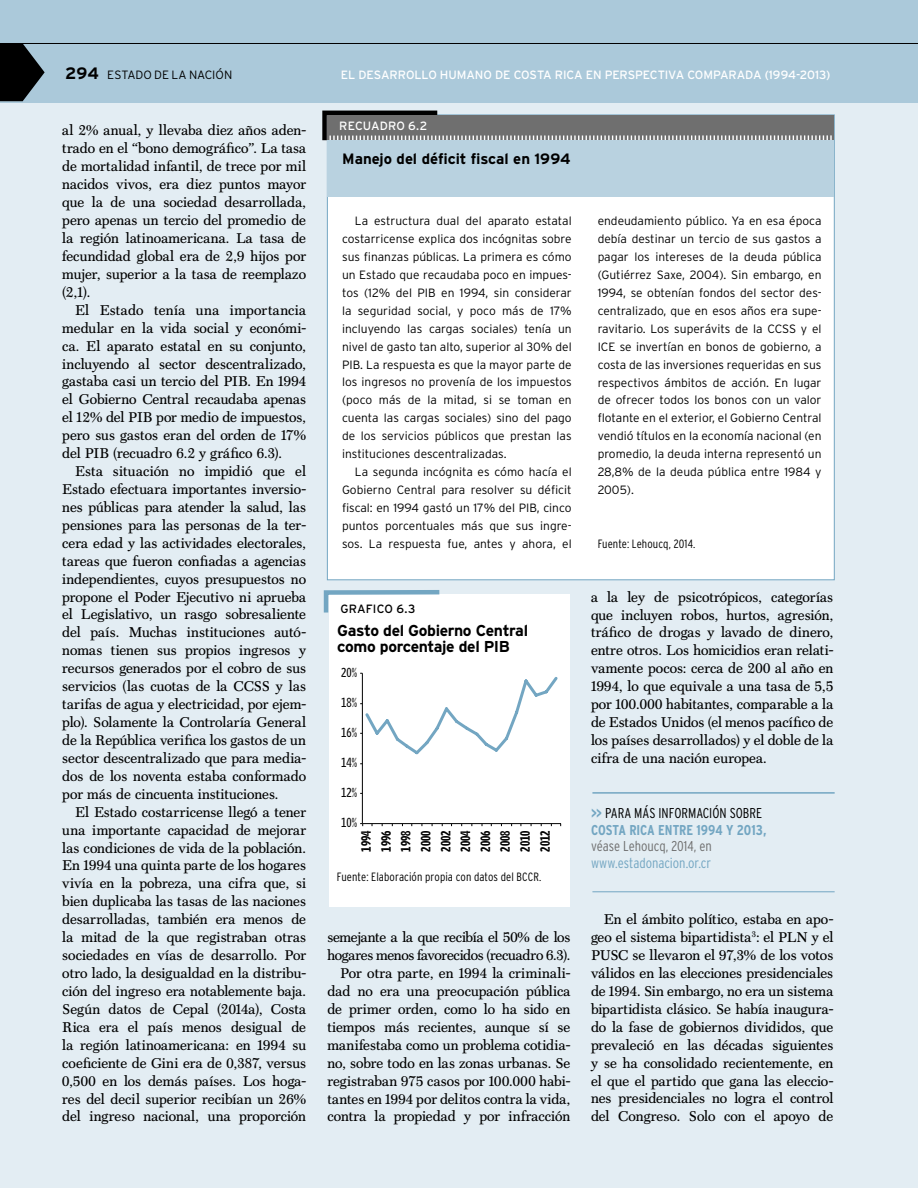
<style>
.page{position:relative;width:918px;height:1188px;background:#e3edf3}
.page>*{position:absolute;margin:0;border:0;box-sizing:border-box;transform-origin:0 0}
.t1{font:700 15.75px/16.5px "Interstate";letter-spacing:-.03em;color:#000}
.t2{font:700 15px "Interstate";letter-spacing:-.005em;color:#000}
.t3{font:14.25px/18px "Scotch Text";color:#000;text-align:justify}
.t4{font:700 condensed 14.25px/16.5px "Interstate";letter-spacing:-.005em;color:#73a6c2}
.t5{font:300 condensed 14.25px "Interstate";color:#73a6c2}
.t6{font:300 condensed 14.25px "Interstate";letter-spacing:-.005em;color:#6f6f6f}
.t7{font:300 12px/18px "Interstate";color:#000;text-align:justify}
.t8{font:12px "Interstate";letter-spacing:-.01em;color:#fff}
.t9{font:300 condensed 12px "Interstate";letter-spacing:.005em;color:#000}
.t10{font:12px/19.8px "Retina A10";color:#000;text-align:justify}
.t11{font:12px "Retina A05";color:#000}
.t12{font:12px "Interstate";letter-spacing:.01em;color:#fff}
.t13{font:12px "Interstate";letter-spacing:.01em;color:#000}
.s1{font-weight:700;font-size:16.5px}
.s2{font-weight:300;color:#000}
</style>
<div class="page">
<div style="left:0;top:0;width:918px;height:102px;background:#abc9da"></div>
<hr style="left:0;top:43px;width:918px;height:1px;background:#000">
<svg style="left:0;top:44px;width:45px;height:57px"></svg>
<div style="left:327px;top:115px;width:508px;height:465px;background:#fff;border:1px solid #73a6c2"></div>
<svg style="left:322px;top:110px;width:510px;height:35px"></svg>
<div style="left:328px;top:140px;width:506px;height:56px;background:#b9d2e0"></div>
<div style="left:329px;top:594px;width:241px;height:313px;background:#fff"></div>
<svg style="left:323px;top:590px;width:117px;height:23px"></svg>
<hr style="left:362px;top:673px;width:1px;height:151px;background:#000">
<hr style="left:362px;top:823px;width:199px;height:1px;background:#000">
<svg style="left:360px;top:673px;width:198px;height:84px"></svg>
<hr style="left:592px;top:792px;width:243px;height:2px;background:#73a6c2">
<hr style="left:592px;top:891px;width:243px;height:1px;background:#73a6c2">
<p class="t7" style="left:65px;top:65px;width:168px"><span class="s1">294</span> ESTADO DE LA NACIÓN</p>
<p class="t8" style="left:341px;top:68px;width:491px">EL DESARROLLO HUMANO DE COSTA RICA EN PERSPECTIVA COMPARADA (1994-2013)</p>
<p class="t3" style="left:62px;top:122px;width:245px">al 2% anual, y llevaba diez años aden&shy;trado en el “bono demográfico”. La tasa de mortalidad infantil, de trece por mil nacidos vivos, era diez puntos mayor que la de una sociedad desarrollada, pero apenas un tercio del promedio de la región latinoamericana. La tasa de fecundidad global era de 2,9 hijos por mujer, superior a la tasa de reemplazo (2,1).</p>
<p class="t3" style="left:62px;top:301px;width:245px;text-indent:13px">El Estado tenía una importancia medular en la vida social y económi&shy;ca. El aparato estatal en su conjunto, incluyendo al sector descentralizado, gastaba casi un tercio del PIB. En 1994 el Gobierno Central recaudaba apenas el 12% del PIB por medio de impuestos, pero sus gastos eran del orden de 17% del PIB (recuadro 6.2 y gráfico 6.3).</p>
<p class="t3" style="left:62px;top:462px;width:245px;text-indent:13px">Esta situación no impidió que el Estado efectuara importantes inversio&shy;nes públicas para atender la salud, las pensiones para las personas de la ter&shy;cera edad y las actividades electorales, tareas que fueron confiadas a agencias independientes, cuyos presupuestos no propone el Poder Ejecutivo ni aprueba el Legislativo, un rasgo sobresaliente del país. Muchas instituciones autó&shy;nomas tienen sus propios ingresos y recursos generados por el cobro de sus servicios (las cuotas de la CCSS y las tarifas de agua y electricidad, por ejem&shy;plo). Solamente la Controlaría General de la República verifica los gastos de un sector descentralizado que para media&shy;dos de los noventa estaba conformado por más de cincuenta instituciones.</p>
<p class="t3" style="left:62px;top:803px;width:245px;text-indent:13px">El Estado costarricense llegó a tener una importante capacidad de mejorar las condiciones de vida de la población.<br>En 1994 una quinta parte de los hogares vivía en la pobreza, una cifra que, si bien duplicaba las tasas de las naciones desarrolladas, también era menos de la mitad de la que registraban otras sociedades en vías de desarrollo. Por otro lado, la desigualdad en la distribu&shy;ción del ingreso era notablemente baja.<br>Según datos de Cepal (2014a), Costa Rica era el país menos desigual de la región latinoamericana: en 1994 su coeficiente de Gini era de 0,387, versus 0,500 en los demás países. Los hoga&shy;res del decil superior recibían un 26% del ingreso nacional, una proporción</p>
<p class="t12" style="left:339px;top:119px;width:90px">RECUADRO 6.2</p>
<p class="t2" style="left:342px;top:151px;width:230px">Manejo del déficit fiscal en 1994</p>
<p class="t7" style="left:342px;top:212px;width:231px;text-indent:13px">La estructura dual del aparato estatal costarricense explica dos incógnitas sobre sus finanzas públicas. La primera es cómo un Estado que recaudaba poco en impues&shy;tos (12% del PIB en 1994, sin considerar la seguridad social, y poco más de 17% incluyendo las cargas sociales) tenía un nivel de gasto tan alto, superior al 30% del PIB. La respuesta es que la mayor parte de los ingresos no provenía de los impuestos (poco más de la mitad, si se toman en cuenta las cargas sociales) sino del pago de los servicios públicos que prestan las instituciones descentralizadas.</p>
<p class="t7" style="left:342px;top:463px;width:231px;text-indent:13px">La segunda incógnita es cómo hacía el Gobierno Central para resolver su déficit fiscal: en 1994 gastó un 17% del PIB, cinco puntos porcentuales más que sus ingre&shy;sos. La respuesta fue, antes y ahora, el</p>
<p class="t13" style="left:340px;top:602px;width:77px">GRAFICO 6.3</p>
<p class="t1" style="left:337px;top:622px;width:192px">Gasto del Gobierno Central como porcentaje del PIB</p>
<p class="t11" style="left:341px;top:665px;width:17px">20%</p>
<p class="t11" style="left:341px;top:695px;width:17px">18%</p>
<p class="t11" style="left:341px;top:725px;width:17px">16%</p>
<p class="t11" style="left:341px;top:755px;width:17px">14%</p>
<p class="t11" style="left:341px;top:785px;width:17px">12%</p>
<p class="t11" style="left:341px;top:815px;width:17px">10%</p>
<p class="t10" style="left:356px;top:852px;width:23px;rotate:-90deg">1994<br>1996<br>1998<br>2000<br>2002<br>2004<br>2006<br>2008<br>2010<br>2012</p>
<p class="t9" style="left:337px;top:870px;width:206px">Fuente: Elaboración propia con datos del BCCR.</p>
<p class="t3" style="left:327px;top:928px;width:245px;text-align:right">semejante a la que recibía el 50% de los hogares menos favorecidos (recuadro 6.3).<br>Por otra parte, en 1994 la criminali&shy;dad no era una preocupación pública de primer orden, como lo ha sido en tiempos más recientes, aunque sí se manifestaba como un problema cotidia&shy;no, sobre todo en las zonas urbanas. Se registraban 975 casos por 100.000 habi&shy;tantes en 1994 por delitos contra la vida, contra la propiedad y por infracción</p>
<p class="t7" style="left:598px;top:212px;width:225px">endeudamiento público. Ya en esa época debía destinar un tercio de sus gastos a pagar los intereses de la deuda pública (Gutiérrez Saxe, 2004). Sin embargo, en 1994, se obtenían fondos del sector des&shy;centralizado, que en esos años era supe&shy;ravitario. Los superávits de la CCSS y el ICE se invertían en bonos de gobierno, a costa de las inversiones requeridas en sus respectivos ámbitos de acción. En lugar de ofrecer todos los bonos con un valor flotante en el exterior, el Gobierno Central vendió títulos en la economía nacional (en promedio, la deuda interna representó un 28,8% de la deuda pública entre 1984 y 2005).</p>
<p class="t9" style="left:598px;top:537px;width:99px">Fuente: Lehoucq, 2014.</p>
<p class="t3" style="left:591px;top:588px;width:244px">a la ley de psicotrópicos, categorías que incluyen robos, hurtos, agresión, tráfico de drogas y lavado de dinero, entre otros. Los homicidios eran relati&shy;vamente pocos: cerca de 200 al año en 1994, lo que equivale a una tasa de 5,5 por 100.000 habitantes, comparable a la de Estados Unidos (el menos pacífico de los países desarrollados) y el doble de la cifra de una nación europea.</p>
<p class="t4" style="left:591px;top:805px;width:177px">&gt;&gt; <span class="s2">PARA MÁS INFORMACIÓN SOBRE<br></span>COSTA RICA ENTRE 1994 Y 2013,</p>
<p class="t6" style="left:591px;top:838px;width:122px">véase Lehoucq, 2014, en</p>
<p class="t5" style="left:591px;top:855px;width:121px">www.estadonacion.or.cr</p>
<p class="t3" style="left:591px;top:911px;width:244px;text-indent:13px">En el ámbito político, estaba en apo&shy;geo el sistema bipartidista<sup>3</sup>: el PLN y el PUSC se llevaron el 97,3% de los votos válidos en las elecciones presidenciales de 1994. Sin embargo, no era un sistema bipartidista clásico. Se había inaugura&shy;do la fase de gobiernos divididos, que prevaleció en las décadas siguientes y se ha consolidado recientemente, en el que el partido que gana las eleccio&shy;nes presidenciales no logra el control del Congreso. Solo con el apoyo de</p>
</div>
